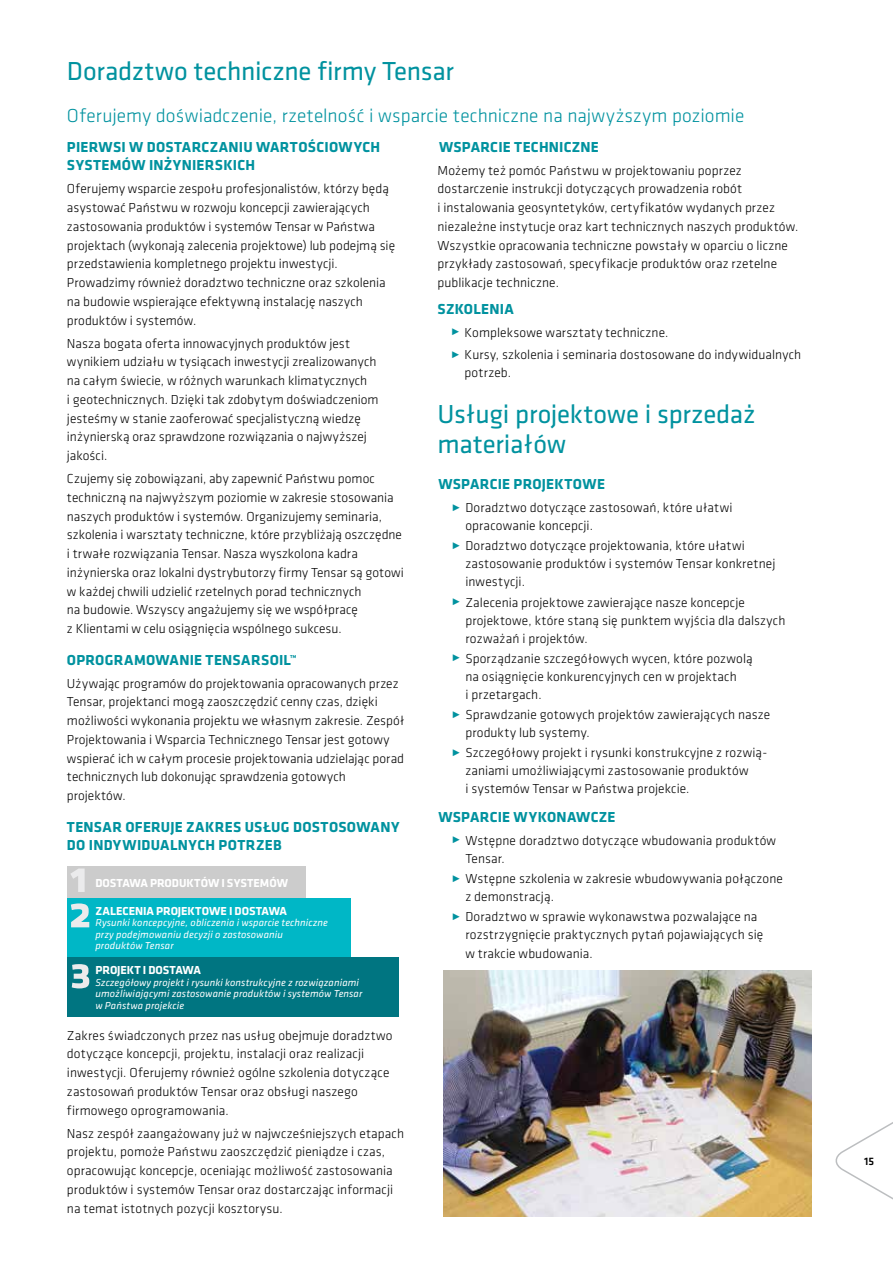
<style>
.page{position:relative;width:893px;height:1263px;background:#fff}
.page>*{position:absolute;margin:0;border:0;box-sizing:border-box;transform-origin:0 0}
.t1{font:27px/30px "Klavika";letter-spacing:-.01em;color:#00929f}
.t2{font:300 19.5px "Klavika";letter-spacing:.005em;color:#00929f}
.t3{font:700 15px/18.8px "Klavika";letter-spacing:.015em;color:#00929f}
.t4{font:300 13.5px/18.8px "Klavika";letter-spacing:.005em;color:#000}
.t5{font:700 12px "Klavika";letter-spacing:-.005em;color:#fff}
.t6{font:500 11.25px "Klavika";color:#000}
.t7{font:italic 10.5px/11.4px "Klavika";letter-spacing:.01em;color:#fff}
.s1{color:#00929f}
</style>
<div class="page">
<img style="left:443px;top:971px;width:368px;height:246px">
<div style="left:67px;top:866px;width:238px;height:34px;background:#ccc"></div>
<div style="left:67px;top:897px;width:283px;height:60px;background:#00b7c6"></div>
<div style="left:67px;top:957px;width:332px;height:59px;background:#007581"></div>
<svg style="left:71px;top:868px;width:14px;height:24px"></svg>
<svg style="left:71px;top:903px;width:18px;height:24px"></svg>
<svg style="left:72px;top:964px;width:17px;height:24px"></svg>
<svg style="left:835px;top:1122px;width:58px;height:78px"></svg>
<h1 class="t1" style="left:67px;top:56px;width:388px">Doradztwo techniczne firmy Tensar</h1>
<h2 class="t2" style="left:67px;top:104px;width:679px">Oferujemy doświadczenie, rzetelność i wsparcie techniczne na najwyższym poziomie</h2>
<p class="t3" style="left:67px;top:137px;width:315px">PIERWSI W DOSTARCZANIU WARTOŚCIOWYCH<br>SYSTEMÓW INŻYNIERSKICH</p>
<p class="t4" style="left:67px;top:179px;width:330px">Oferujemy wsparcie zespołu profesjonalistów, którzy będą asystować Państwu w rozwoju koncepcji zawierających zastosowania produktów i systemów Tensar w Państwa projektach (wykonają zalecenia projektowe) lub podejmą się przedstawienia kompletnego projektu inwestycji.<br>Prowadzimy również doradztwo techniczne oraz szkolenia na budowie wspierające efektywną instalację naszych produktów i systemów.</p>
<p class="t4" style="left:67px;top:334px;width:313px">Nasza bogata oferta innowacyjnych produktów jest wynikiem udziału w tysiącach inwestycji zrealizowanych na całym świecie, w różnych warunkach klimatycznych<br>i geotechnicznych. Dzięki tak zdobytym doświadczeniom jesteśmy w stanie zaoferować specjalistyczną wiedzę inżynierską oraz sprawdzone rozwiązania o najwyższej jakości.</p>
<p class="t4" style="left:67px;top:469px;width:338px">Czujemy się zobowiązani, aby zapewnić Państwu pomoc techniczną na najwyższym poziomie w zakresie stosowania naszych produktów i systemów. Organizujemy seminaria, szkolenia i warsztaty techniczne, które przybliżają oszczędne i trwałe rozwiązania Tensar. Nasza wyszkolona kadra inżynierska oraz lokalni dystrybutorzy firmy Tensar są gotowi w każdej chwili udzielić rzetelnych porad technicznych<br>na budowie. Wszyscy angażujemy się we współpracę<br>z Klientami w celu osiągnięcia wspólnego sukcesu.</p>
<p class="t3" style="left:67px;top:650px;width:231px">OPROGRAMOWANIE TENSARSOIL™</p>
<p class="t4" style="left:67px;top:674px;width:339px">Używając programów do projektowania opracowanych przez Tensar, projektanci mogą zaoszczędzić cenny czas, dzięki możliwości wykonania projektu we własnym zakresie. Zespół Projektowania i Wsparcia Technicznego Tensar jest gotowy wspierać ich w całym procesie projektowania udzielając porad technicznych lub dokonując sprawdzenia gotowych projektów.</p>
<p class="t3" style="left:67px;top:817px;width:334px">TENSAR OFERUJE ZAKRES USŁUG DOSTOSOWANY<br>DO INDYWIDUALNYCH POTRZEB</p>
<p class="t5" style="left:95px;top:874px;width:194px">DOSTAWA PRODUKTÓW I SYSTEMÓW</p>
<p class="t5" style="left:95px;top:902px;width:193px">ZALECENIA PROJEKTOWE I DOSTAWA</p>
<p class="t7" style="left:95px;top:917px;width:234px">Rysunki koncepcyjne, obliczenia i wsparcie techniczne przy podejmowaniu decyzji o zastosowaniu produktów Tensar</p>
<p class="t5" style="left:95px;top:962px;width:107px">PROJEKT I DOSTAWA</p>
<p class="t7" style="left:95px;top:976px;width:268px">Szczegółowy projekt i rysunki konstrukcyjne z rozwiązaniami umożliwiającymi zastosowanie produktów i systemów Tensar w Państwa projekcie</p>
<p class="t4" style="left:67px;top:1025px;width:327px">Zakres świadczonych przez nas usług obejmuje doradztwo dotyczące koncepcji, projektu, instalacji oraz realizacji inwestycji. Oferujemy również ogólne szkolenia dotyczące zastosowań produktów Tensar oraz obsługi naszego firmowego oprogramowania.</p>
<p class="t4" style="left:67px;top:1123px;width:339px">Nasz zespół zaangażowany już w najwcześniejszych etapach projektu, pomoże Państwu zaoszczędzić pieniądze i czas, opracowując koncepcje, oceniając możliwość zastosowania produktów i systemów Tensar oraz dostarczając informacji na temat istotnych pozycji kosztorysu.</p>
<p class="t3" style="left:439px;top:137px;width:161px">WSPARCIE TECHNICZNE</p>
<p class="t4" style="left:437px;top:161px;width:362px">Możemy też pomóc Państwu w projektowaniu poprzez dostarczenie instrukcji dotyczących prowadzenia robót<br>i instalowania geosyntetyków, certyfikatów wydanych przez niezależne instytucje oraz kart technicznych naszych produktów.<br>Wszystkie opracowania techniczne powstały w oparciu o liczne przykłady zastosowań, specyfikacje produktów oraz rzetelne publikacje techniczne.</p>
<p class="t3" style="left:437px;top:299px;width:78px">SZKOLENIA</p>
<p class="t4" style="left:451px;top:321px;width:352px;line-height:22.5px"><span class="s1">˴</span> Kompleksowe warsztaty techniczne.<br><span class="s1">˴</span> Kursy, szkolenia i seminaria dostosowane do indywidualnych</p>
<p class="t4" style="left:464px;top:363px;width:48px">potrzeb.</p>
<h1 class="t1" style="left:437px;top:398px;width:319px">Usługi projektowe i sprzedaż materiałów</h1>
<p class="t3" style="left:438px;top:474px;width:168px">WSPARCIE PROJEKTOWE</p>
<p class="t4" style="left:465px;top:499px;width:269px;line-height:18px;text-indent:-14px"><span class="s1">˴</span> Doradztwo dotyczące zastosowań, które ułatwi opracowanie koncepcji.</p>
<p class="t4" style="left:465px;top:537px;width:311px;line-height:18px;text-indent:-14px"><span class="s1">˴</span> Doradztwo dotyczące projektowania, które ułatwi zastosowanie produktów i systemów Tensar konkretnej inwestycji.</p>
<p class="t4" style="left:465px;top:593px;width:322px;line-height:18px;text-indent:-14px"><span class="s1">˴</span> Zalecenia projektowe zawierające nasze koncepcje projektowe, które staną się punktem wyjścia dla dalszych rozważań i projektów.</p>
<p class="t4" style="left:465px;top:649px;width:289px;line-height:18px;text-indent:-14px"><span class="s1">˴</span> Sporządzanie szczegółowych wycen, które pozwolą na osiągnięcie konkurencyjnych cen w projektach<br>i przetargach.</p>
<p class="t4" style="left:465px;top:705px;width:306px;line-height:18px;text-indent:-14px"><span class="s1">˴</span> Sprawdzanie gotowych projektów zawierających nasze produkty lub systemy.</p>
<p class="t4" style="left:465px;top:743px;width:303px;line-height:18px;text-indent:-14px"><span class="s1">˴</span> Szczegółowy projekt i rysunki konstrukcyjne z rozwią&shy;zaniami umożliwiającymi zastosowanie produktów<br>i systemów Tensar w Państwa projekcie.</p>
<p class="t3" style="left:438px;top:807px;width:179px">WSPARCIE WYKONAWCZE</p>
<p class="t4" style="left:465px;top:831px;width:312px;line-height:18px;text-indent:-14px"><span class="s1">˴</span> Wstępne doradztwo dotyczące wbudowania produktów<br>Tensar.</p>
<p class="t4" style="left:465px;top:869px;width:319px;line-height:18px;text-indent:-14px"><span class="s1">˴</span> Wstępne szkolenia w zakresie wbudowywania połączone z demonstracją.</p>
<p class="t4" style="left:465px;top:907px;width:300px;line-height:18.3px;text-indent:-14px"><span class="s1">˴</span> Doradztwo w sprawie wykonawstwa pozwalające na rozstrzygnięcie praktycznych pytań pojawiających się w trakcie wbudowania.</p>
<p class="t6" style="left:864px;top:1153px;width:12px">15</p>
</div>
